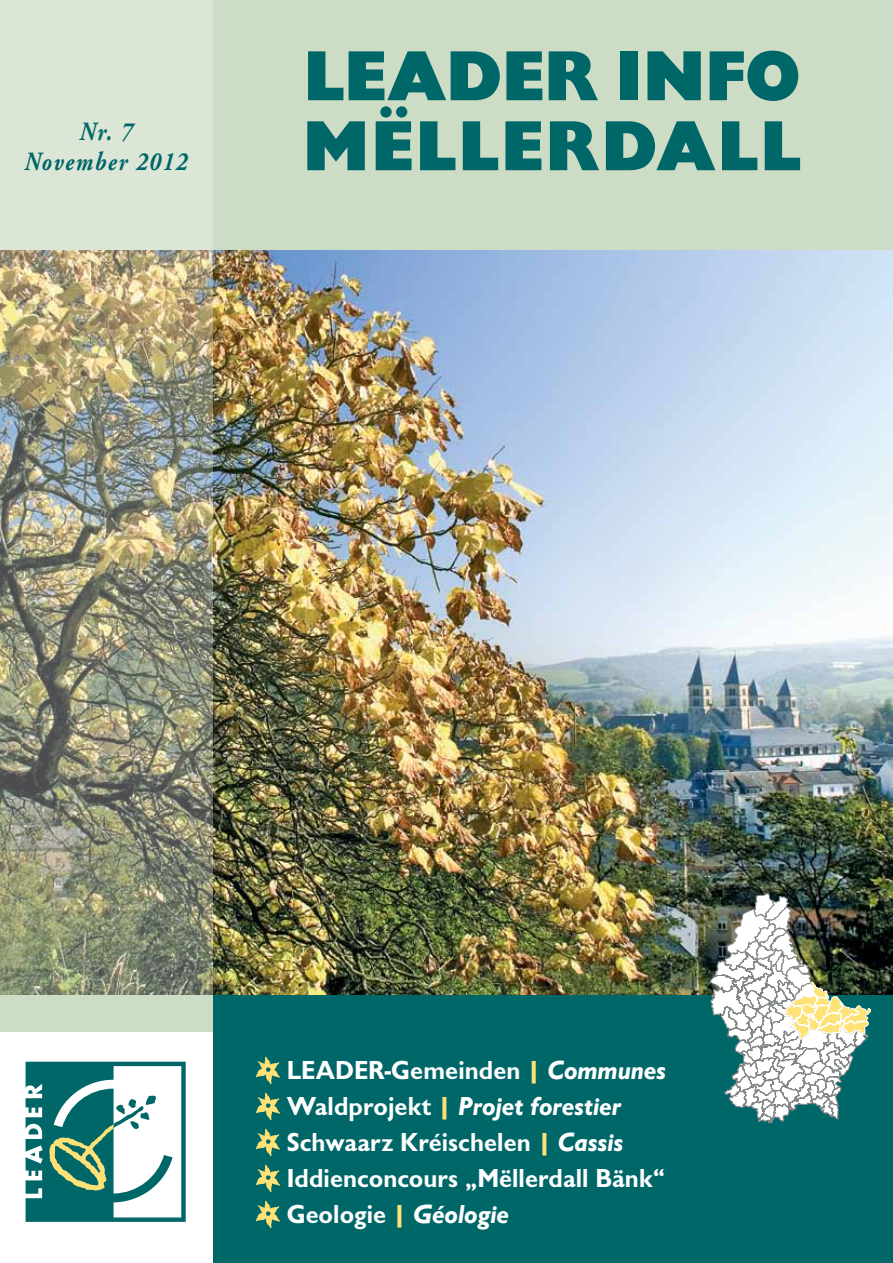
<style>
.page{position:relative;width:893px;height:1263px;background:#fff}
.page>*{position:absolute;margin:0;border:0;box-sizing:border-box;transform-origin:0 0}
.t1{font:800 73.2px/69.9px "Chantilly";letter-spacing:.01em;color:#006769}
.t2{font:700 27px/36px "Chantilly";color:#fff}
.t3{font:italic 700 26.25px/30px "Adobe Garamond Pro";letter-spacing:.075em;color:#006769;text-align:center;scale:.85 1}
.s1{font-style:italic;color:#ffe276}
.s2{font-style:italic}
</style>
<div class="page">
<img style="left:213px;top:250px;width:680px;height:745px">
<div style="left:0;top:0;width:893px;height:250px;background:#cddcc5"></div>
<div style="left:0;top:995px;width:893px;height:268px;background:#006769"></div>
<img style="left:256px;top:1056px;width:24px;height:29px">
<img style="left:256px;top:1092px;width:24px;height:29px">
<img style="left:256px;top:1128px;width:24px;height:29px">
<img style="left:256px;top:1164px;width:24px;height:29px">
<img style="left:256px;top:1200px;width:24px;height:29px">
<img style="left:0;top:0;width:213px;height:995px">
<div style="left:0;top:1030px;width:213px;height:233px;background:#fff"></div>
<div style="left:0;top:995px;width:213px;height:37px;background:#cddcc5"></div>
<svg style="left:26px;top:1062px;width:160px;height:160px"></svg>
<svg style="left:710px;top:893px;width:161px;height:230px"></svg>
<p class="t3" style="left:24px;top:117px;width:193px">Nr. 7<br>November 2012</p>
<h1 class="t1" style="left:303px;top:41px;width:499px">LEADER INFO<br>MËLLERDALL</h1>
<p class="t2" style="left:287px;top:1052px;width:381px">LEADER-Gemeinden <span class="s1">|</span> <span class="s2">Communes<br></span>Waldprojekt <span class="s1">|</span> <span class="s2">Projet forestier<br></span>Schwaarz Kréischelen <span class="s1">|</span> <span class="s2">Cassis<br></span>Iddienconcours „Mëllerdall Bänk“<br>Geologie <span class="s1">|</span> <span class="s2">Géologie</span></p>
</div>
